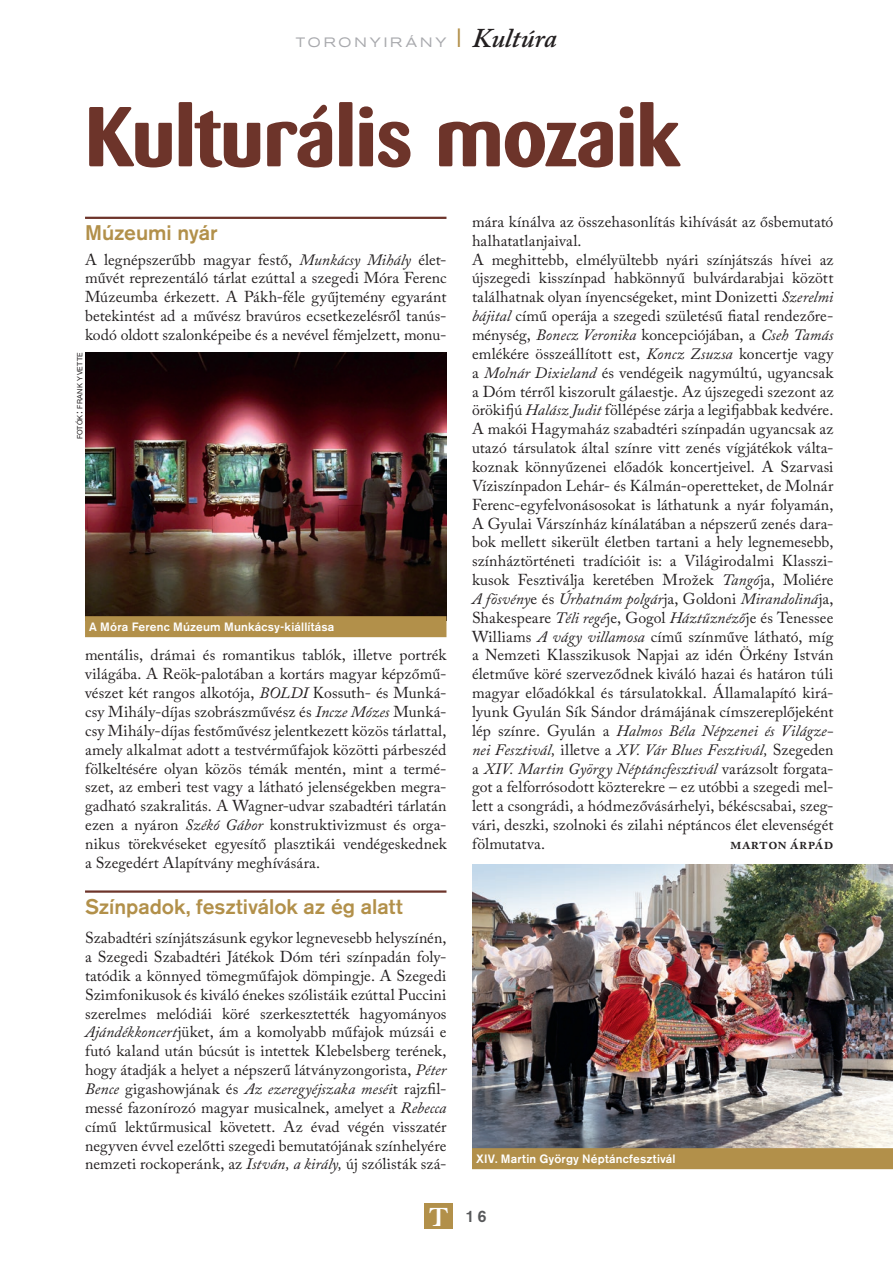
<style>
.page{position:relative;width:893px;height:1263px;background:#fff}
.page>*{position:absolute;margin:0;border:0;box-sizing:border-box;transform-origin:0 0}
.cím{font:84px "H Barmeno Bold";letter-spacing:-.01em;color:#6d342a}
.t1{font:italic 600 27px "Adobe Caslon Pro";color:#231f20}
.t2{font:26.55px "H Air Bold";color:#fff}
.hír-alcím{font:21px "H Akzidenz Grotesk Medium Regular";letter-spacing:-.005em;color:#b2904a}
.t3{font:16.5px "H Akzidenz Grotesk Medium Regular";color:#57585a}
.Kenyér{font:15.75px/18.9px "Adobe Caslon Pro";letter-spacing:.005em;color:#231f20;text-align:justify}
.Kenyér-2{font:600 15.75px "Adobe Caslon Pro";letter-spacing:.025em;color:#231f20}
.t4{font:13.5px "H Akzidenz Grotesk Extended Regular";letter-spacing:.22em;color:#a8a9ad}
.képaláírás{font:12px "H Akzidenz Grotesk Medium Regular";letter-spacing:.015em;color:#fff}
.fotós{font:7.35px "Helvetica Neue LT Pro";letter-spacing:.025em;color:#231f20}
.s1{color:#b2904a}
.s2{font-style:italic}
.s3{font-size:10.5px}
</style>
<div class="page">
<div style="left:425px;top:1203px;width:28px;height:26px;background:#b2904a"></div>
<hr style="left:85px;top:217px;width:361px;height:2px;background:#6d342a">
<hr style="left:85px;top:890px;width:361px;height:3px;background:#6d342a">
<img style="left:472px;top:864px;width:421px;height:284px">
<div style="left:472px;top:1148px;width:421px;height:21px;background:#b2904a"></div>
<img style="left:85px;top:352px;width:361px;height:264px">
<div style="left:85px;top:616px;width:361px;height:21px;background:#b2904a"></div>
<p class="t4" style="left:296px;top:34px;width:166px">TORONYIRÁNY <span class="s1">❘</span></p>
<p class="t1" style="left:472px;top:22px;width:86px">Kultúra</p>
<p class="cím" style="left:85px;top:86px;width:597px">Kulturális mozaik</p>
<p class="hír-alcím" style="left:85px;top:220px;width:134px">Múzeumi nyár</p>
<p class="Kenyér" style="left:85px;top:250px;width:363px">A legnépszerűbb magyar festő, <span class="s2">Munkácsy Mihály</span> élet&shy;művét reprezentáló tárlat ezúttal a szegedi Móra Ferenc Múzeumba érkezett. A Pákh-féle gyűjtemény egyaránt betekintést ad a művész bravúros ecsetkezelésről tanús&shy;kodó oldott szalonképeibe és a nevével fémjelzett, monu-</p>
<p class="fotós" style="left:75px;top:439px;width:89px;rotate:-90deg">fotók<span class="s3">:</span> frank yvette</p>
<p class="képaláírás" style="left:89px;top:619px;width:247px">A Móra Ferenc Múzeum Munkácsy-kiállítása</p>
<p class="Kenyér" style="left:85px;top:645px;width:363px">mentális, drámai és romantikus tablók, illetve portrék világába. A Reök-palotában a kortárs magyar képzőmű&shy;vészet két rangos alkotója, <span class="s2">BOLDI</span> Kossuth- és Munká&shy;csy Mihály-díjas szobrászművész és <span class="s2">Incze Mózes</span> Munká&shy;csy Mihály-díjas festőművész jelentkezett közös tárlattal, amely alkalmat adott a testvérműfajok közötti párbeszéd fölkeltésére olyan közös témák mentén, mint a termé&shy;szet, az emberi test vagy a látható jelenségekben megra&shy;gadható szakralitás. A Wagner-udvar szabadtéri tárlatán ezen a nyáron <span class="s2">Székó Gábor</span> konstruktivizmust és orga&shy;nikus törekvéseket egyesítő plasztikái vendégeskednek a Szegedért Alapítvány meghívására.</p>
<p class="hír-alcím" style="left:85px;top:894px;width:319px">Színpadok, fesztiválok az ég alatt</p>
<p class="Kenyér" style="left:85px;top:928px;width:363px">Szabadtéri színjátszásunk egykor legnevesebb helyszínén, a Szegedi Szabadtéri Játékok Dóm téri színpadán foly&shy;tatódik a könnyed tömegműfajok dömpingje. A Szegedi Szimfonikusok és kiváló énekes szólistáik ezúttal Puccini szerelmes melódiái köré szerkesztették hagyományos <span class="s2">Ajándékkoncert</span>jüket, ám a komolyabb műfajok múzsái e futó kaland után búcsút is intettek Klebelsberg terének, hogy átadják a helyet a népszerű látványzongorista, <span class="s2">Péter Bence</span> gigashowjának és <span class="s2">Az ezeregyéjszaka meséi</span>t rajzfil&shy;messé fazonírozó magyar musicalnek, amelyet a <span class="s2">Rebecca </span>című lektűrmusical követett. Az évad végén visszatér negyven évvel ezelőtti szegedi bemutatójának színhelyére nemzeti rockoperánk, az <span class="s2">István, a király,</span> új szólisták szá-</p>
<p class="Kenyér" style="left:472px;top:212px;width:363px">mára kínálva az összehasonlítás kihívását az ősbemutató halhatatlanjaival.</p>
<p class="Kenyér" style="left:472px;top:250px;width:363px">A meghittebb, elmélyültebb nyári színjátszás hívei az újszegedi kisszínpad habkönnyű bulvárdarabjai között találhatnak olyan ínyencségeket, mint Donizetti <span class="s2">Szerelmi bájital</span> című operája a szegedi születésű fiatal rendezőre&shy;ménység, <span class="s2">Bonecz Veronika</span> koncepciójában, a <span class="s2">Cseh Tamás </span>emlékére összeállított est, <span class="s2">Koncz Zsuzsa</span> koncertje vagy a <span class="s2">Molnár Dixieland</span> és vendégeik nagymúltú, ugyancsak a Dóm térről kiszorult gálaestje. Az újszegedi szezont az örökifjú <span class="s2">Halász Judit</span> föllépése zárja a legifjabbak kedvére.</p>
<p class="Kenyér" style="left:472px;top:419px;width:363px">A makói Hagymaház szabadtéri színpadán ugyancsak az utazó társulatok által színre vitt zenés vígjátékok válta&shy;koznak könnyűzenei előadók koncertjeivel. A Szarvasi Víziszínpadon Lehár- és Kálmán-operetteket, de Molnár Ferenc-egyfelvonásosokat is láthatunk a nyár folyamán, A Gyulai Várszínház kínálatában a népszerű zenés dara&shy;bok mellett sikerült életben tartani a hely legnemesebb, színháztörténeti tradícióit is: a Világirodalmi Klasszi&shy;kusok Fesztiválja keretében Mrožek <span class="s2">Tangó</span>ja, Moliére <span class="s2">A fösvény</span>e és <span class="s2">Úrhatnám polgár</span>ja, Goldoni <span class="s2">Mirandoliná</span>ja, Shakespeare <span class="s2">Téli regé</span>je, Gogol <span class="s2">Háztűznéző</span>je és Tenessee Williams <span class="s2">A vágy villamosa</span> című színműve látható, míg a Nemzeti Klasszikusok Napjai az idén Örkény István életműve köré szerveződnek kiváló hazai és határon túli magyar előadókkal és társulatokkal. Államalapító kirá&shy;lyunk Gyulán Sík Sándor drámájának címszereplőjeként lép színre. Gyulán a <span class="s2">Halmos Béla Népzenei és Világze&shy;nei Fesztivál,</span> illetve a <span class="s2">XV. Vár Blues Fesztivál,</span> Szegeden a <span class="s2">XIV. Martin György Néptáncfesztivál</span> varázsolt forgata&shy;got a felforrósodott közterekre – ez utóbbi a szegedi mel&shy;lett a csongrádi, a hódmezővásárhelyi, békéscsabai, szeg&shy;vári, deszki, szolnoki és zilahi néptáncos élet elevenségét fölmutatva.</p>
<p class="Kenyér-2" style="left:730px;top:834px;width:105px">marton árpád</p>
<p class="képaláírás" style="left:476px;top:1151px;width:201px">XIV. Martin György Néptáncfesztivál</p>
<p class="t2" style="left:429px;top:1199px;width:21px">T</p>
<p class="t3" style="left:466px;top:1206px;width:23px">16</p>
</div>
